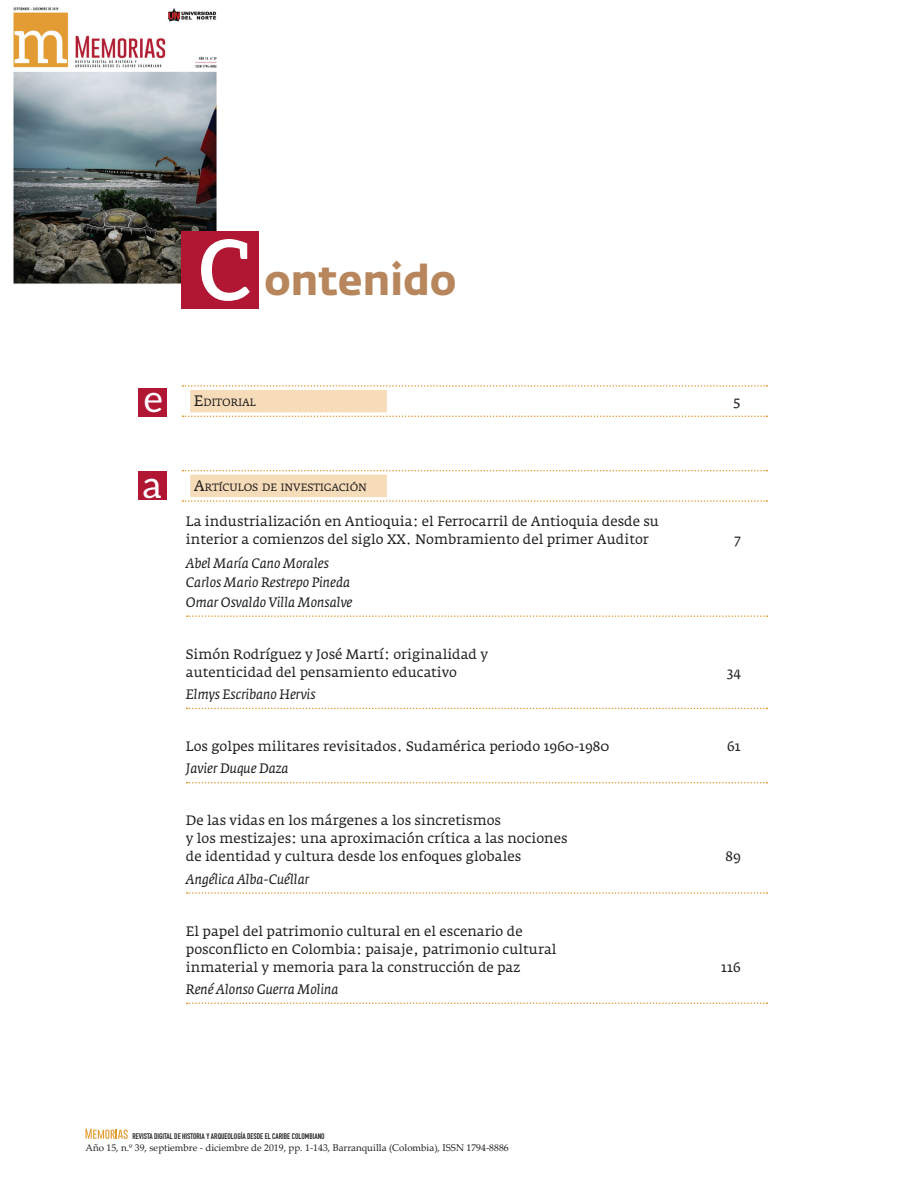
<style>
.page{position:relative;width:918px;height:1188px;background:#fff}
.page>*{position:absolute;margin:0;border:0;box-sizing:border-box;transform-origin:0 0}
.t1{font:700 41.7px "Fedra Sans Std";color:#b8865c}
.t2{font:37.5px "Aleo";color:#fff}
.t3{font:13.5px/18px "Fedra Serif A";color:#231f20}
.t4{font:italic 13.5px/19.5px "Fedra Serif A";color:#231f20}
.t5{font:10.5px "Fedra Serif A";color:#231f20}
.t6{font:9.75px "Palatino Linotype";color:#231f20}
.t7{font:8.1px "DIN Engschrift Std";color:#231f20}
.s1{font-size:15px}
</style>
<div class="page">
<img style="left:13px;top:7px;width:204px;height:290px">
<div style="left:182px;top:231px;width:77px;height:78px;background:#b11633"></div>
<div style="left:139px;top:388px;width:28px;height:29px;background:#b11633"></div>
<div style="left:139px;top:471px;width:28px;height:29px;background:#b11633"></div>
<svg style="left:201px;top:239px;width:49px;height:62px"></svg>
<svg style="left:85px;top:1129px;width:43px;height:10px"></svg>
<svg style="left:182px;top:416px;width:585px;height:1px"></svg>
<svg style="left:182px;top:385px;width:585px;height:2px"></svg>
<div style="left:190px;top:390px;width:197px;height:22px;background:#f6dcb9"></div>
<svg style="left:182px;top:500px;width:585px;height:2px"></svg>
<svg style="left:182px;top:470px;width:585px;height:1px"></svg>
<div style="left:190px;top:475px;width:197px;height:22px;background:#f6dcb9"></div>
<svg style="left:187px;top:615px;width:580px;height:2px"></svg>
<svg style="left:187px;top:708px;width:580px;height:1px"></svg>
<svg style="left:187px;top:782px;width:580px;height:1px"></svg>
<svg style="left:187px;top:892px;width:580px;height:2px"></svg>
<svg style="left:187px;top:1003px;width:580px;height:1px"></svg>
<h1 class="t1" style="left:264px;top:254px;width:194px">ontenido</h1>
<h2 class="t2" style="left:144px;top:378px;width:20px">e</h2>
<p class="t5" style="left:194px;top:397px;width:63px"><span class="s1">E</span>DITORIAL</p>
<p class="t3" style="left:733px;top:393px;width:9px">5</p>
<h2 class="t2" style="left:143px;top:463px;width:21px">a</h2>
<p class="t5" style="left:194px;top:481px;width:175px"><span class="s1">A</span>RTÍCULOS DE INVESTIGACIÓN</p>
<p class="t3" style="left:186px;top:513px;width:475px">La industrialización en Antioquia: el Ferrocarril de Antioquia desde su interior a comienzos del siglo XX. Nombramiento del primer Auditor</p>
<p class="t4" style="left:186px;top:554px;width:168px">Abel María Cano Morales<br>Carlos Mario Restrepo Pineda<br>Omar Osvaldo Villa Monsalve</p>
<p class="t3" style="left:186px;top:645px;width:304px">Simón Rodríguez y José Martí: originalidad y autenticidad del pensamiento educativo</p>
<p class="t3" style="left:734px;top:531px;width:8px">7</p>
<p class="t3" style="left:727px;top:663px;width:16px">34</p>
<p class="t4" style="left:186px;top:685px;width:131px">Elmys Escribano Hervis</p>
<p class="t3" style="left:186px;top:738px;width:425px">Los golpes militares revisitados. Sudamérica periodo 1960-1980</p>
<p class="t3" style="left:727px;top:738px;width:15px">61</p>
<p class="t4" style="left:186px;top:759px;width:104px">Javier Duque Daza</p>
<p class="t3" style="left:186px;top:812px;width:383px">De las vidas en los márgenes a los sincretismos<br>y los mestizajes: una aproximación crítica a las nociones de identidad y cultura desde los enfoques globales</p>
<p class="t3" style="left:726px;top:848px;width:17px">89</p>
<p class="t4" style="left:186px;top:869px;width:125px">Angélica Alba-Cuéllar</p>
<p class="t3" style="left:186px;top:922px;width:372px">El papel del patrimonio cultural en el escenario de posconflicto en Colombia: paisaje, patrimonio cultural inmaterial y memoria para la construcción de paz</p>
<p class="t4" style="left:186px;top:980px;width:154px">René Alonso Guerra Molina</p>
<p class="t3" style="left:721px;top:958px;width:21px">116</p>
<p class="t7" style="left:133px;top:1131px;width:194px">REVISTA DIGITAL DE HISTORIA Y ARQUEOLOGÍA DESDE EL CARIBE COLOMBIANO</p>
<p class="t6" style="left:85px;top:1140px;width:425px">Año 15, n.º 39, septiembre - diciembre de 2019, pp. 1-143, Barranquilla (Colombia), ISSN 1794-8886</p>
</div>
